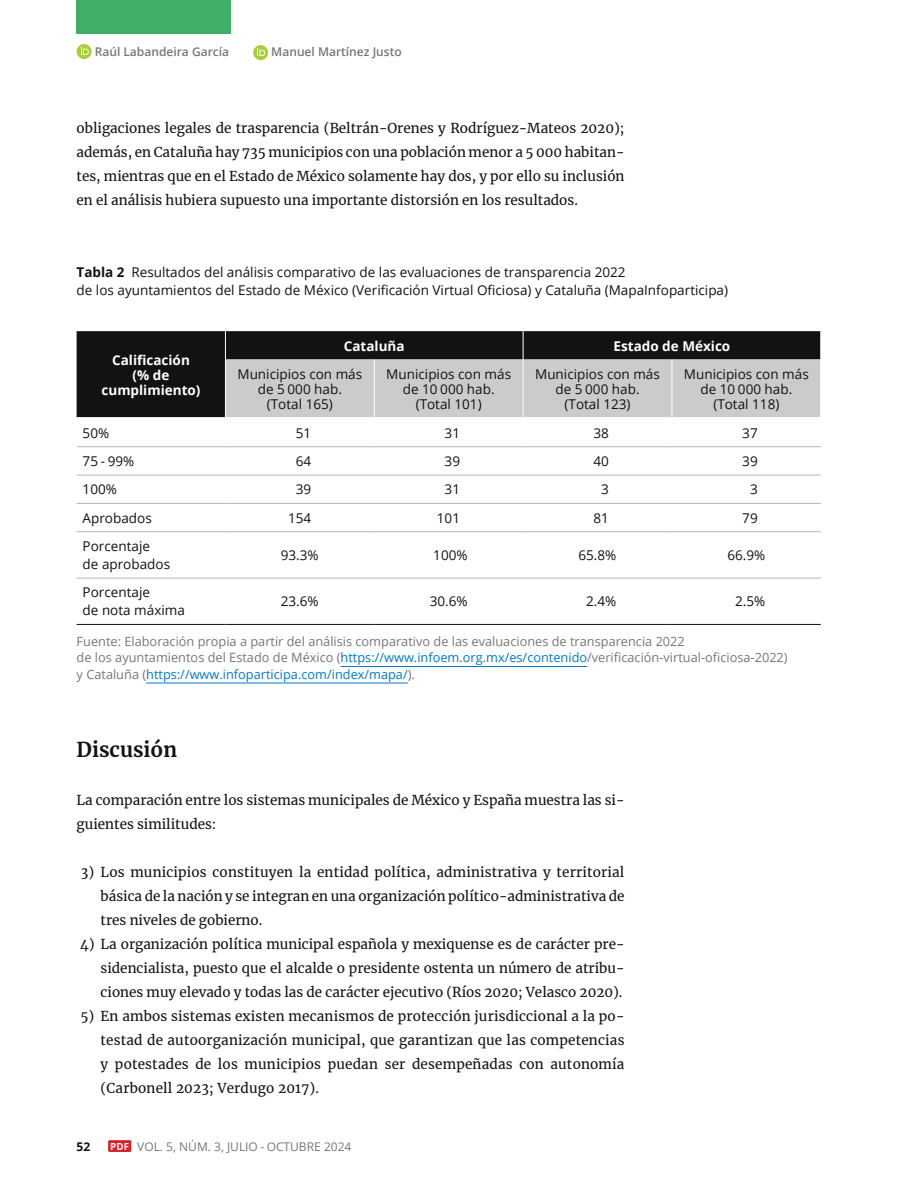
<style>
.page{position:relative;width:915px;height:1191px;background:#fff}
.page>*{position:absolute;margin:0;border:0;box-sizing:border-box;transform-origin:0 0}
.t1{font:700 20.25px "Merriweather";color:#121212}
.t2{font:13.5px/24px "Merriweather";color:#121212;text-align:justify}
.t3{font:13.5px/15px "Open Sans";color:#121212;text-align:center}
.t4{font:700 13.5px/15px "Open Sans";color:#fff;text-align:center}
.t5{font:12.75px/16.5px "Open Sans";color:#757776}
.t6{font:600 12px "Open Sans";color:#757776}
.t7{font:12px "Open Sans";color:#757776}
.t8{font:700 12px "Open Sans";color:#121212}
.s1{font-weight:700}
.s2{color:#0079cd}
.s3{font-weight:700;font-size:9.75px;color:#fff}
</style>
<div class="page">
<div style="left:77px;top:0;width:154px;height:33px;background:#40af65"></div>
<div style="left:77px;top:331px;width:148px;height:86px;background:#121212"></div>
<svg style="left:225px;top:331px;width:596px;height:86px;background:#8d8f8f"></svg>
<hr style="left:225px;top:359px;width:1px;height:58px;background:#fff">
<hr style="left:374px;top:359px;width:1px;height:58px;background:#fff">
<hr style="left:522px;top:359px;width:1px;height:58px;background:#fff">
<hr style="left:671px;top:359px;width:1px;height:58px;background:#fff">
<hr style="left:820px;top:359px;width:1px;height:58px;background:#fff">
<hr style="left:77px;top:446px;width:148px;height:1px;background:#b3b5b4">
<hr style="left:225px;top:446px;width:149px;height:1px;background:#b3b5b4">
<hr style="left:374px;top:446px;width:149px;height:1px;background:#b3b5b4">
<hr style="left:523px;top:446px;width:148px;height:1px;background:#b3b5b4">
<hr style="left:671px;top:446px;width:149px;height:1px;background:#b3b5b4">
<hr style="left:77px;top:475px;width:148px;height:1px;background:#b3b5b4">
<hr style="left:225px;top:475px;width:149px;height:1px;background:#b3b5b4">
<hr style="left:374px;top:475px;width:149px;height:1px;background:#b3b5b4">
<hr style="left:523px;top:475px;width:148px;height:1px;background:#b3b5b4">
<hr style="left:671px;top:475px;width:149px;height:1px;background:#b3b5b4">
<hr style="left:77px;top:503px;width:148px;height:1px;background:#b3b5b4">
<hr style="left:225px;top:503px;width:149px;height:1px;background:#b3b5b4">
<hr style="left:374px;top:503px;width:149px;height:1px;background:#b3b5b4">
<hr style="left:523px;top:503px;width:148px;height:1px;background:#b3b5b4">
<hr style="left:671px;top:503px;width:149px;height:1px;background:#b3b5b4">
<hr style="left:77px;top:531px;width:148px;height:1px;background:#b3b5b4">
<hr style="left:225px;top:531px;width:149px;height:1px;background:#b3b5b4">
<hr style="left:374px;top:531px;width:149px;height:1px;background:#b3b5b4">
<hr style="left:523px;top:531px;width:148px;height:1px;background:#b3b5b4">
<hr style="left:671px;top:531px;width:149px;height:1px;background:#b3b5b4">
<hr style="left:77px;top:578px;width:148px;height:1px;background:#b3b5b4">
<hr style="left:225px;top:578px;width:149px;height:1px;background:#b3b5b4">
<hr style="left:374px;top:578px;width:149px;height:1px;background:#b3b5b4">
<hr style="left:523px;top:578px;width:148px;height:1px;background:#b3b5b4">
<hr style="left:671px;top:578px;width:149px;height:1px;background:#b3b5b4">
<hr style="left:77px;top:624px;width:148px;height:1px;background:#121212">
<hr style="left:225px;top:624px;width:149px;height:1px;background:#121212">
<hr style="left:374px;top:624px;width:149px;height:1px;background:#121212">
<hr style="left:523px;top:624px;width:148px;height:1px;background:#121212">
<hr style="left:671px;top:624px;width:149px;height:1px;background:#121212">
<hr style="left:340px;top:666px;width:247px;height:1px;background:#0079cd">
<hr style="left:146px;top:682px;width:261px;height:1px;background:#0079cd">
<div style="left:108px;top:1140px;width:23px;height:12px;background:#d81f27;border-radius:2px"></div>
<div style="left:77px;top:44px;width:15px;height:15px;background:#a9cc39;border-radius:50%"></div>
<svg style="left:81px;top:47px;width:8px;height:8px"></svg>
<div style="left:253px;top:45px;width:15px;height:15px;background:#a9cc39;border-radius:50%"></div>
<svg style="left:257px;top:48px;width:8px;height:8px"></svg>
<p class="t6" style="left:95px;top:43px;width:136px">Raúl Labandeira García</p>
<p class="t6" style="left:271px;top:43px;width:132px">Manuel Martínez Justo</p>
<p class="t2" style="left:77px;top:116px;width:549px">obligaciones legales de trasparencia (Beltrán-Orenes y Rodríguez-Mateos 2020); además, en Cataluña hay 735 municipios con una población menor a 5 000 habitan&shy;tes, mientras que en el Estado de México solamente hay dos, y por ello su inclusión en el análisis hubiera supuesto una importante distorsión en los resultados.</p>
<p class="t3" style="left:77px;top:263px;width:652px;line-height:18px;text-align:left"><span class="s1">Tabla 2</span> Resultados del análisis comparativo de las evaluaciones de transparencia 2022<br>de los ayuntamientos del Estado de México (Verificación Virtual Oficiosa) y Cataluña (MapaInfoparticipa)</p>
<p class="t4" style="left:101px;top:352px;width:100px">Calificación<br>(% de cumplimiento)</p>
<p class="t4" style="left:344px;top:338px;width:62px">Cataluña</p>
<p class="t4" style="left:613px;top:338px;width:118px">Estado de México</p>
<p class="t3" style="left:237px;top:366px;width:126px">Municipios con más de 5 000 hab.<br>(Total 165)</p>
<p class="t3" style="left:386px;top:366px;width:126px">Municipios con más de 10 000 hab. (Total 101)</p>
<p class="t3" style="left:535px;top:366px;width:126px">Municipios con más de 5 000 hab.<br>(Total 123)</p>
<p class="t3" style="left:683px;top:366px;width:126px">Municipios con más de 10 000 hab. (Total 118)</p>
<p class="t3" style="left:83px;top:425px;width:28px">50%</p>
<p class="t3" style="left:296px;top:425px;width:17px">51</p>
<p class="t3" style="left:444px;top:425px;width:17px">31</p>
<p class="t3" style="left:593px;top:425px;width:17px">38</p>
<p class="t3" style="left:742px;top:425px;width:17px">37</p>
<p class="t3" style="left:83px;top:453px;width:53px">75 - 99%</p>
<p class="t3" style="left:296px;top:453px;width:17px">64</p>
<p class="t3" style="left:444px;top:453px;width:17px">39</p>
<p class="t3" style="left:593px;top:453px;width:17px">40</p>
<p class="t3" style="left:742px;top:453px;width:17px">39</p>
<p class="t3" style="left:83px;top:481px;width:36px">100%</p>
<p class="t3" style="left:296px;top:481px;width:17px">39</p>
<p class="t3" style="left:444px;top:481px;width:17px">31</p>
<p class="t3" style="left:601px;top:481px;width:9px">3</p>
<p class="t3" style="left:749px;top:481px;width:9px">3</p>
<p class="t3" style="left:83px;top:510px;width:71px">Aprobados</p>
<p class="t3" style="left:288px;top:510px;width:25px">154</p>
<p class="t3" style="left:436px;top:510px;width:25px">101</p>
<p class="t3" style="left:593px;top:510px;width:17px">81</p>
<p class="t3" style="left:742px;top:510px;width:17px">79</p>
<p class="t3" style="left:83px;top:537px;width:89px;line-height:18px;text-align:left">Porcentaje<br>de aprobados</p>
<p class="t3" style="left:281px;top:547px;width:39px">93.3%</p>
<p class="t3" style="left:433px;top:547px;width:36px">100%</p>
<p class="t3" style="left:578px;top:547px;width:39px">65.8%</p>
<p class="t3" style="left:727px;top:547px;width:39px">66.9%</p>
<p class="t3" style="left:83px;top:583px;width:104px;line-height:18px;text-align:left">Porcentaje<br>de nota máxima</p>
<p class="t3" style="left:281px;top:593px;width:39px">23.6%</p>
<p class="t3" style="left:429px;top:593px;width:39px">30.6%</p>
<p class="t3" style="left:586px;top:593px;width:32px">2.4%</p>
<p class="t3" style="left:734px;top:593px;width:32px">2.5%</p>
<p class="t5" style="left:77px;top:632px;width:712px">Fuente: Elaboración propia a partir del análisis comparativo de las evaluaciones de transparencia 2022<br>de los ayuntamientos del Estado de México (<span class="s2">https://www.infoem.org.mx/es/contenido</span>/verificación-virtual-oficiosa-2022) y Cataluña (<span class="s2">https://www.infoparticipa.com/index/mapa/</span>).</p>
<h1 class="t1" style="left:77px;top:736px;width:102px">Discusión</h1>
<p class="t2" style="left:77px;top:788px;width:549px">La comparación entre los sistemas municipales de México y España muestra las si&shy;guientes similitudes:</p>
<p class="t2" style="left:101px;top:860px;width:525px;text-indent:-20px">3) Los municipios constituyen la entidad política, administrativa y territorial básica de la nación y se integran en una organización político-administrativa de tres niveles de gobierno.</p>
<p class="t2" style="left:101px;top:932px;width:525px;text-indent:-20px">4) La organización política municipal española y mexiquense es de carácter pre&shy;sidencialista, puesto que el alcalde o presidente ostenta un número de atribu&shy;ciones muy elevado y todas las de carácter ejecutivo (Ríos 2020; Velasco 2020).</p>
<p class="t2" style="left:101px;top:1004px;width:525px;text-indent:-20px">5) En ambos sistemas existen mecanismos de protección jurisdiccional a la po&shy;testad de autoorganización municipal, que garantizan que las competencias y potestades de los municipios puedan ser desempeñadas con autonomía (Carbonell 2023; Verdugo 2017).</p>
<p class="t8" style="left:77px;top:1137px;width:15px">52</p>
<p class="t7" style="left:110px;top:1138px;width:242px"><span class="s3">PDF</span> VOL. 5, NÚM. 3, JULIO - OCTUBRE 2024</p>
</div>
